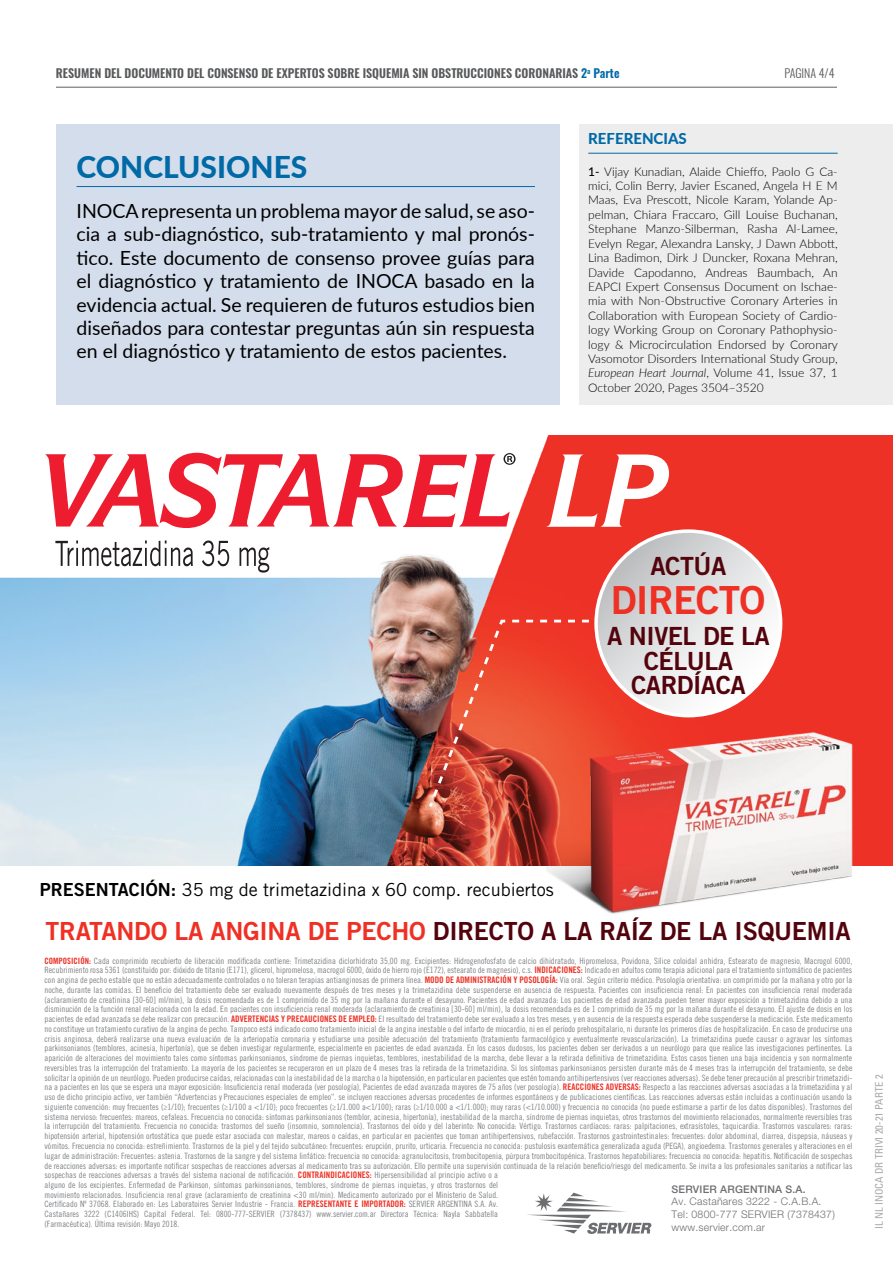
<style>
.page{position:relative;width:893px;height:1263px;background:#fff}
.page>*{position:absolute;margin:0;border:0;box-sizing:border-box;transform-origin:0 0}
.t1{font:38.7px "Trade Gothic LT Std Bd 2";letter-spacing:-.02em;color:#ee3124}
.t2{font:800 30px "Lato";color:#006aa7}
.t3{font:25.05px/24.6px "Trade Gothic LT Std Bd 2";letter-spacing:-.02em;color:#53030c;text-align:center}
.t4{font:24.9px "Trade Gothic LT Std Bd 2";letter-spacing:-.01em;color:#53030c}
.t5{font:19.5px/23.4px "Lato";color:#000;text-align:justify}
.t6{font:18px "Trade Gothic LT Std";color:#000}
.t7{font:800 15px "Lato";color:#006aa7}
.t8{font:300 12px/14.4px "Lato";color:#000;text-align:justify}
.t9{font:12px "Oswald";color:#58595b}
.t10{font:300 12px "Oswald";color:#58595b}
.t11{font:300 10.5px/12.6px "Helvetica Neue LT Std";letter-spacing:.02em;color:#6d6e71}
.t12{font:condensed 10.5px "Univers";color:#a7a9ac}
.t13{font:500 10.5px "Helvetica Neue LT Std";letter-spacing:.02em;color:#6d6e71}
.t14{font:8.7px/9.8px "Trade Gothic LT Std Cn 18";color:#808285}
.s1{color:#006aa7}
.s2{font-weight:500}
.s3{font-style:italic}
.s4{font-family:"Trade Gothic LT Std Bd 2"}
.s5{color:#ee3124}
.s6{font-family:"Trade Gothic LT Std Bd Cn 20";color:#ed2f25}
.s7{font-family:"Trade Gothic LT Std Bd Cn 20";font-size:9px;color:#ee3125}
</style>
<div class="page">
<hr style="left:56px;top:87px;width:781px;height:1px;background:#808285">
<div style="left:56px;top:124px;width:504px;height:281px;background:#d4ddec"></div>
<div style="left:580px;top:124px;width:313px;height:281px;background:#ededed"></div>
<hr style="left:77px;top:186px;width:458px;height:1px;background:#006aa7">
<hr style="left:588px;top:153px;width:250px;height:1px;background:#006aa7">
<img style="left:1px;top:435px;width:891px;height:431px">
<svg style="left:45px;top:453px;width:737px;height:357px"></svg>
<img style="left:547px;top:692px;width:326px;height:222px">
<svg style="left:527px;top:1192px;width:124px;height:42px"></svg>
<h3 class="t9" style="left:56px;top:63px;width:565px">RESUMEN DEL DOCUMENTO DEL CONSENSO DE EXPERTOS SOBRE ISQUEMIA SIN OBSTRUCCIONES CORONARIAS <span class="s1">2</span><sup>a</sup> <span class="s1">Parte</span></h3>
<h3 class="t10" style="left:784px;top:63px;width:52px">PAGINA 4/4</h3>
<h2 class="t2" style="left:77px;top:144px;width:232px">CONCLUSIONES</h2>
<p class="t5" style="left:77px;top:198px;width:460px">INOCA representa un problema mayor de salud, se aso&shy;cia a sub-diagnóstico, sub-tratamiento y mal pronós&shy;tico. Este documento de consenso provee guías para el diagnóstico y tratamiento de INOCA basado en la evidencia actual. Se requieren de futuros estudios bien diseñados para contestar preguntas aún sin respuesta en el diagnóstico y tratamiento de estos pacientes.</p>
<h3 class="t7" style="left:588px;top:128px;width:100px">REFERENCIAS</h3>
<p class="t8" style="left:588px;top:164px;width:251px"><span class="s2">1-</span> Vijay Kunadian, Alaide Chieffo, Paolo G Ca&shy;mici, Colin Berry, Javier Escaned, Angela H E M Maas, Eva Prescott, Nicole Karam, Yolande Ap&shy;pelman, Chiara Fraccaro, Gill Louise Buchanan, Stephane Manzo-Silberman, Rasha Al-Lamee, Evelyn Regar, Alexandra Lansky, J Dawn Abbott, Lina Badimon, Dirk J Duncker, Roxana Mehran, Davide Capodanno, Andreas Baumbach, An EAPCI Expert Consensus Document on Ischae&shy;mia with Non-Obstructive Coronary Arteries in Collaboration with European Society of Cardio&shy;logy Working Group on Coronary Pathophysio&shy;logy &amp; Microcirculation Endorsed by Coronary Vasomotor Disorders International Study Group, <span class="s3">European Heart Journal</span>, Volume 41, Issue 37, 1<br>October 2020, Pages 3504–3520</p>
<h3 class="t3" style="left:650px;top:553px;width:77px">ACTÚA</h3>
<h1 class="t1" style="left:611px;top:577px;width:156px">DIRECTO</h1>
<h3 class="t3" style="left:607px;top:623px;width:164px">A NIVEL DE LA<br>CÉLULA<br>CARDÍACA</h3>
<h3 class="t6" style="left:40px;top:879px;width:515px"><span class="s4">PRESENTACIÓN:</span> 35 mg de trimetazidina x 60 comp. recubiertos</h3>
<h3 class="t4" style="left:46px;top:916px;width:806px"><span class="s5">TRATANDO LA ANGINA DE PECHO</span> DIRECTO A LA RAÍZ DE LA ISQUEMIA</h3>
<p class="t14" style="left:45px;top:956px;width:809px"><span class="s6">COMPOSICIÓN:</span> Cada comprimido recubierto de liberación modificada contiene: Trimetazidina diclorhidrato 35,00 mg. Excipientes: Hidrogenofosfato de calcio dihidratado, Hipromelosa, Povidona, Sílice coloidal anhidra, Estearato de magnesio, Macrogol 6000, Recubrimiento rosa 5361 (constituido por: dióxido de titanio (E171), glicerol, hipromelosa, macrogol 6000, óxido de hierro rojo (E172), estearato de magnesio), c.s. <span class="s7">INDICACIONES:</span> Indicado en adultos como terapia adicional para el tratamiento sintomático de pacientes con angina de pecho estable que no están adecuadamente controlados o no toleran terapias antianginosas de primera línea. <span class="s7">MODO DE ADMINISTRACIÓN Y POSOLOGÍA:</span> Vía oral. Según criterio médico. Posología orientativa: un comprimido por la mañana y otro por la noche, durante las comidas. El beneficio del tratamiento debe ser evaluado nuevamente después de tres meses y la trimetazidina debe suspenderse en ausencia de respuesta. Pacientes con insuficiencia renal: En pacientes con insuficiencia renal moderada (aclaramiento de creatinina [30-60] ml/min), la dosis recomendada es de 1 comprimido de 35 mg por la mañana durante el desayuno. Pacientes de edad avanzada: Los pacientes de edad avanzada pueden tener mayor exposición a trimetazidina debido a una disminución de la función renal relacionada con la edad. En pacientes con insuficiencia renal moderada (aclaramiento de creatinina [30-60] ml/min), la dosis recomendada es de 1 comprimido de 35 mg por la mañana durante el desayuno. El ajuste de dosis en los pacientes de edad avanzada se debe realizar con precaución. <span class="s7">ADVERTENCIAS Y PRECAUCIONES DE EMPLEO:</span> El resultado del tratamiento debe ser evaluado a los tres meses, y en ausencia de la respuesta esperada debe suspenderse la medicación. Este medicamento no constituye un tratamiento curativo de la angina de pecho. Tampoco está indicado como tratamiento inicial de la angina inestable o del infarto de miocardio, ni en el período prehospitalario, ni durante los primeros días de hospitalización. En caso de producirse una crisis anginosa, deberá realizarse una nueva evaluación de la arteriopatía coronaria y estudiarse una posible adecuación del tratamiento (tratamiento farmacológico y eventualmente revascularización). La trimetazidina puede causar o agravar los síntomas parkinsonianos (temblores, acinesia, hipertonía), que se deben investigar regularmente, especialmente en pacientes de edad avanzada. En los casos dudosos, los pacientes deben ser derivados a un neurólogo para que realice las investigaciones pertinentes. La aparición de alteraciones del movimiento tales como síntomas parkinsonianos, síndrome de piernas inquietas, temblores, inestabilidad de la marcha, debe llevar a la retirada definitiva de trimetazidina. Estos casos tienen una baja incidencia y son normalmente reversibles tras la interrupción del tratamiento. La mayoría de los pacientes se recuperaron en un plazo de 4 meses tras la retirada de la trimetazidina. Si los síntomas parkinsonianos persisten durante más de 4 meses tras la interrupción del tratamiento, se debe solicitar la opinión de un neurólogo. Pueden producirse caídas, relacionadas con la inestabilidad de la marcha o la hipotensión, en particular en pacientes que estén tomando antihipertensivos (ver reacciones adversas). Se debe tener precaución al prescribir trimetazidi&shy;na a pacientes en los que se espera una mayor exposición: Insuficiencia renal moderada (ver posología), Pacientes de edad avanzada mayores de 75 años (ver posología). <span class="s7">REACCIONES ADVERSAS:</span> Respecto a las reacciones adversas asociadas a la trimetazidina y al uso de dicho principio activo, ver también “Advertencias y Precauciones especiales de empleo”. se incluyen reacciones adversas procedentes de informes espontáneos y de publicaciones científicas. Las reacciones adversas están incluidas a continuación usando la siguiente convención: muy frecuentes (≥1/10); frecuentes (≥1/100 a &lt;1/10); poco frecuentes (≥1/1.000 a&lt;1/100); raras (≥1/10.000 a &lt;1/1.000); muy raras (&lt;1/10.000) y frecuencia no conocida (no puede estimarse a partir de los datos disponibles). Trastornos del sistema nervioso: frecuentes: mareos, cefaleas. Frecuencia no conocida: síntomas parkinsonianos (temblor, acinesia, hipertonía), inestabilidad de la marcha, síndrome de piernas inquietas, otros trastornos del movimiento relacionados, normalmente reversibles tras la interrupción del tratamiento. Frecuencia no conocida: trastornos del sueño (insomnio, somnolencia). Trastornos del oído y del laberinto: No conocida: Vértigo. Trastornos cardíacos: raras: palpitaciones, extrasístoles, taquicardia. Trastornos vasculares: raras: hipotensión arterial, hipotensión ortostática que puede estar asociada con malestar, mareos o caídas, en particular en pacientes que toman antihipertensivos, rubefacción. Trastornos gastrointestinales: frecuentes: dolor abdominal, diarrea, dispepsia, náuseas y vómitos. Frecuencia no conocida: estreñimiento. Trastornos de la piel y del tejido subcutáneo: frecuentes: erupción, prurito, urticaria. Frecuencia no conocida: pustulosis exantemática generalizada aguda (PEGA), angioedema. Trastornos generales y alteraciones en el lugar de administración: Frecuentes: astenia. Trastornos de la sangre y del sistema linfático: frecuencia no conocida: agranulocitosis, trombocitopenia, púrpura trombocitopénica. Trastornos hepatobiliares: frecuencia no conocida: hepatitis. Notificación de sospechas de reacciones adversas: es importante notificar sospechas de reacciones adversas al medicamento tras su autorización. Ello permite una supervisión continuada de la relación beneficio/riesgo del medicamento. Se invita a los profesionales sanitarios a notificar las sospechas de reacciones adversas a través del sistema nacional de notificación. <span class="s7">CONTRAINDICACIONES:</span> Hipersensibilidad al principio activo o a<br>alguno de los excipientes. Enfermedad de Parkinson, síntomas parkinsonianos, temblores, síndrome de piernas inquietas, y otros trastornos del<br>movimiento relacionados. Insuficiencia renal grave (aclaramiento de creatinina &lt;30 ml/min). Medicamento autorizado por el Ministerio de Salud.<br>Certificado Nº 37068. Elaborado en: Les Laboratoires Servier Industrie - Francia. <span class="s7">REPRESENTANTE E IMPORTADOR:</span> SERVIER ARGENTINA S.A. Av.<br>Castañares 3222 (C1406IHS) Capital Federal. Tel: 0800-777-SERVIER (7378437) www.servier.com.ar Directora Técnica: Nayla Sabbatella<br>(Farmacéutica). Última revisión: Mayo 2018.</p>
<p class="t13" style="left:671px;top:1183px;width:136px">SERVIER ARGENTINA S.A.</p>
<p class="t11" style="left:671px;top:1195px;width:165px">Av. Castañares 3222 - C.A.B.A.<br>Tel: 0800-777 SERVIER (7378437) www.servier.com.ar</p>
<p class="t12" style="left:872px;top:1229px;width:156px;rotate:-90deg">IL NL INOCA DR TRIVI 20-21 PARTE 2</p>
</div>
